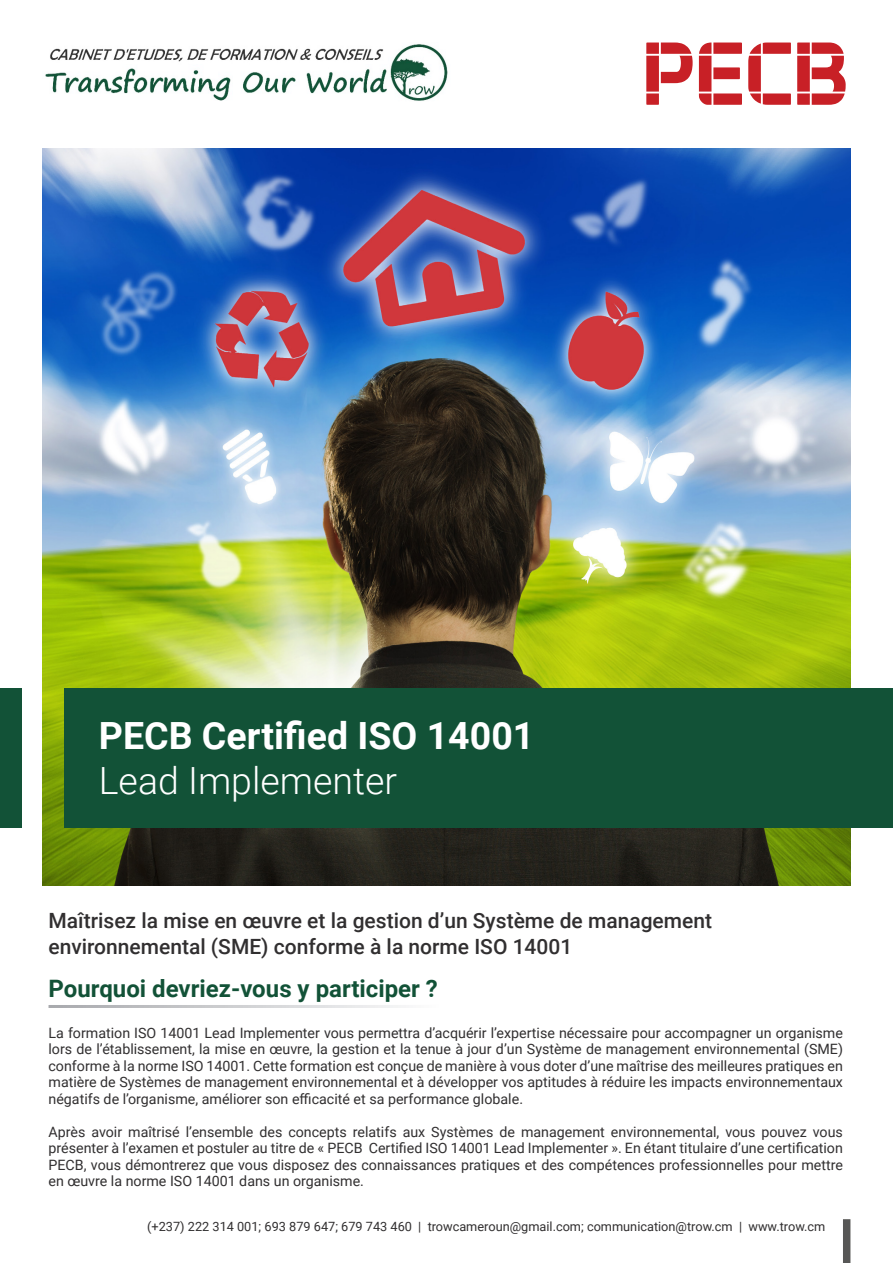
<style>
.page{position:relative;width:893px;height:1263px;background:#fff}
.page>*{position:absolute;margin:0;border:0;box-sizing:border-box;transform-origin:0 0}
.t1{font:700 37.5px "Roboto";color:#fff}
.t2{font:300 37.5px "Roboto";color:#fff}
.t3{font:700 24px "Roboto";color:#125237}
.t4{font:500 21px/25.2px "Roboto";color:#312f30}
.t5{font:14.25px/16.5px "Roboto";color:#312f30;text-align:justify}
.Bullet_Points{font:12.75px "Roboto";color:#312f30}
</style>
<div class="page">
<img style="left:43px;top:149px;width:807px;height:736px">
<div style="left:65px;top:688px;width:828px;height:140px;background:#125237"></div>
<div style="left:0;top:688px;width:21px;height:140px;background:#125237"></div>
<img style="left:45px;top:44px;width:403px;height:57px">
<svg style="left:699px;top:43px;width:43px;height:62px"></svg>
<svg style="left:748px;top:43px;width:43px;height:62px"></svg>
<svg style="left:797px;top:43px;width:49px;height:62px"></svg>
<svg style="left:646px;top:43px;width:47px;height:62px"></svg>
<div style="left:843px;top:1219px;width:7px;height:44px;background:#575756"></div>
<p class="t1" style="left:99px;top:709px;width:437px">PECB Certified ISO 14001</p>
<p class="t2" style="left:99px;top:754px;width:300px">Lead Implementer</p>
<p class="t4" style="left:49px;top:907px;width:665px">Maîtrisez la mise en œuvre et la gestion d’un Système de management environnemental (SME) conforme à la norme ISO 14001</p>
<p class="t3" style="left:49px;top:972px;width:391px">Pourquoi devriez-vous y participer ?</p>
<p class="t5" style="left:49px;top:1024px;width:796px">La formation ISO 14001 Lead Implementer vous permettra d’acquérir l’expertise nécessaire pour accompagner un organisme lors de l’établissement, la mise en œuvre, la gestion et la tenue à jour d’un Système de management environnemental (SME) conforme à la norme ISO 14001. Cette formation est conçue de manière à vous doter d’une maîtrise des meilleures pratiques en matière de Systèmes de management environnemental et à développer vos aptitudes à réduire les impacts environnementaux négatifs de l’organisme, améliorer son efficacité et sa performance globale.</p>
<p class="t5" style="left:49px;top:1123px;width:796px">Après avoir maîtrisé l’ensemble des concepts relatifs aux Systèmes de management environnemental, vous pouvez vous présenter à l’examen et postuler au titre de « PECB Certified ISO 14001 Lead Implementer ». En étant titulaire d’une certification PECB, vous démontrerez que vous disposez des connaissances pratiques et des compétences professionnelles pour mettre en œuvre la norme ISO 14001 dans un organisme.</p>
<p class="Bullet_Points" style="left:147px;top:1218px;width:680px">(+237) 222 314 001; 693 879 647; 679 743 460 | trowcameroun@gmail.com; communication@trow.cm | www.trow.cm</p>
</div>
